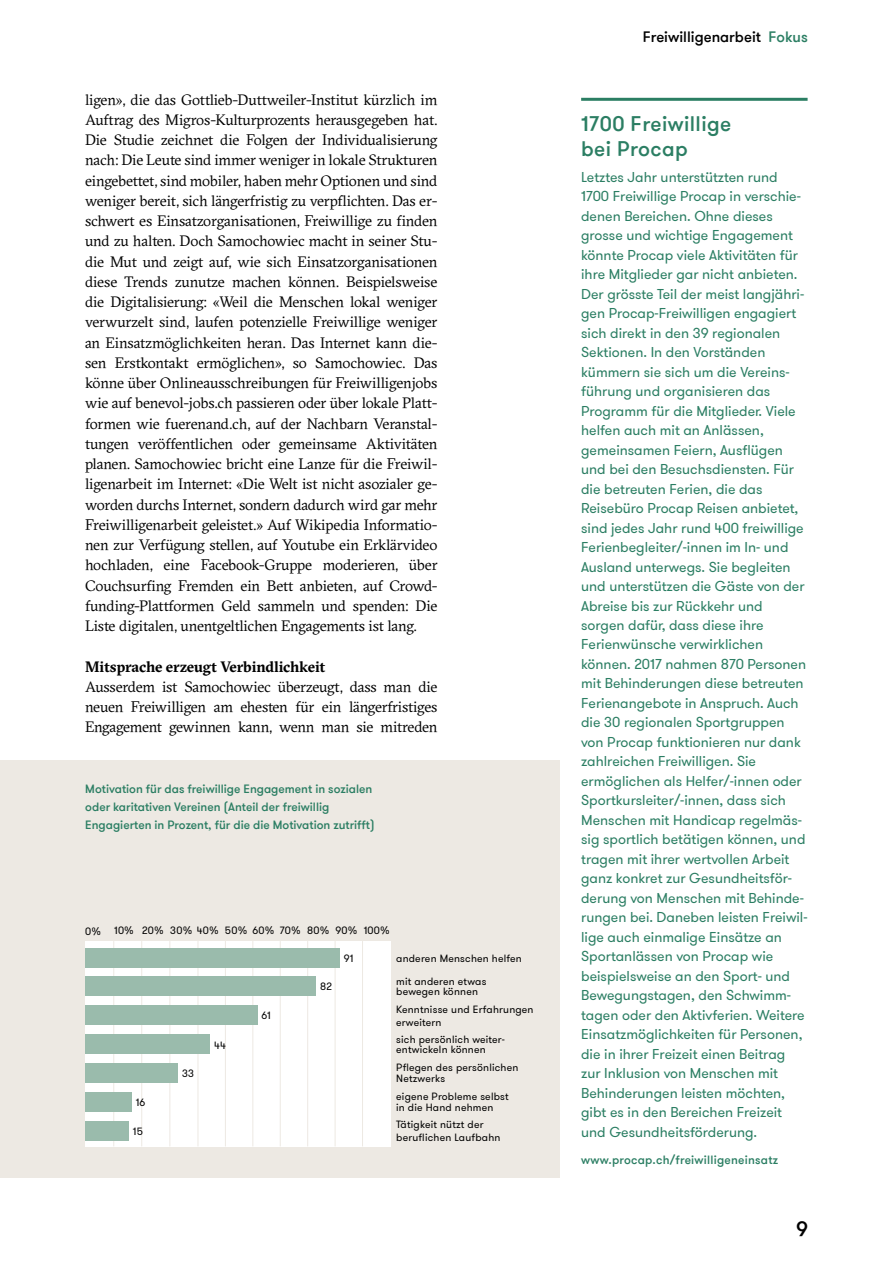
<style>
.page{position:relative;width:893px;height:1263px;background:#fff}
.page>*{position:absolute;margin:0;border:0;box-sizing:border-box;transform-origin:0 0}
.t1{font:500 21px/25.5px "GT Walsheim Pro";letter-spacing:.02em;color:#2b7e63}
.t2{font:500 21px "GT Walsheim Pro";color:#000}
.t3{font:15px/20.2px "GT Sectra";letter-spacing:-.02em;color:#000;text-align:justify}
.t4{font:700 15px "GT Sectra";letter-spacing:-.01em;color:#000}
.t5{font:500 15px "GT Walsheim Pro";color:#000}
.t6{font:14.25px/19.5px "GT Walsheim Pro";color:#2b7e63}
.t7{font:500 12px/18px "GT Walsheim Pro";color:#2b7e63}
.t8{font:500 12px "GT Walsheim Pro";letter-spacing:.02em;color:#2b7e63}
.t9{font:10.5px/10.5px "GT Walsheim Pro";letter-spacing:.02em;color:#000}
.s1{color:#2b7e63}
</style>
<div class="page">
<hr style="left:581px;top:98px;width:227px;height:3px;background:#2b7e63">
<div style="left:0;top:760px;width:560px;height:418px;background:#ede9e3"></div>
<div style="left:85px;top:941px;width:305px;height:205px;background:#fff"></div>
<hr style="left:198px;top:941px;width:1px;height:205px;background:#ede9e3">
<hr style="left:225px;top:941px;width:1px;height:205px;background:#ede9e3">
<hr style="left:252px;top:941px;width:1px;height:205px;background:#ede9e3">
<hr style="left:280px;top:941px;width:1px;height:205px;background:#ede9e3">
<hr style="left:307px;top:941px;width:1px;height:205px;background:#ede9e3">
<hr style="left:335px;top:941px;width:1px;height:205px;background:#ede9e3">
<hr style="left:362px;top:941px;width:1px;height:205px;background:#ede9e3">
<hr style="left:169px;top:941px;width:1px;height:205px;background:#ede9e3">
<hr style="left:141px;top:941px;width:1px;height:205px;background:#ede9e3">
<hr style="left:113px;top:941px;width:1px;height:205px;background:#ede9e3">
<div style="left:85px;top:948px;width:255px;height:19px;background:#9abbac"></div>
<div style="left:85px;top:977px;width:231px;height:19px;background:#9abbac"></div>
<div style="left:85px;top:1005px;width:172px;height:20px;background:#9abbac"></div>
<div style="left:85px;top:1034px;width:125px;height:20px;background:#9abbac"></div>
<div style="left:85px;top:1063px;width:93px;height:19px;background:#9abbac"></div>
<div style="left:85px;top:1092px;width:46px;height:19px;background:#9abbac"></div>
<div style="left:85px;top:1121px;width:44px;height:19px;background:#9abbac"></div>
<p class="t3" style="left:85px;top:89px;width:354px">ligen», die das Gottlieb-Duttweiler-Institut kürzlich im Auftrag des Migros-Kulturprozents herausgegeben hat.<br>Die Studie zeichnet die Folgen der Individualisierung nach: Die Leute sind immer weniger in lokale Strukturen eingebettet, sind mobiler, haben mehr Optionen und sind weniger bereit, sich längerfristig zu verpflichten. Das er&shy;schwert es Einsatzorganisationen, Freiwillige zu finden und zu halten. Doch Samochowiec macht in seiner Stu&shy;die Mut und zeigt auf, wie sich Einsatzorganisationen diese Trends zunutze machen können. Beispielsweise die Digitalisierung: «Weil die Menschen lokal weniger verwurzelt sind, laufen potenzielle Freiwillige weniger an Einsatzmöglichkeiten heran. Das Internet kann die&shy;sen Erstkontakt ermöglichen», so Samochowiec. Das könne über Onlineausschreibungen für Freiwilligenjobs wie auf benevol-jobs.ch passieren oder über lokale Platt&shy;formen wie fuerenand.ch, auf der Nachbarn Veranstal&shy;tungen veröffentlichen oder gemeinsame Aktivitäten planen. Samochowiec bricht eine Lanze für die Freiwil&shy;ligenarbeit im Internet: «Die Welt ist nicht asozialer ge&shy;worden durchs Internet, sondern dadurch wird gar mehr Freiwilligenarbeit geleistet.» Auf Wikipedia Informatio&shy;nen zur Verfügung stellen, auf Youtube ein Erklärvideo hochladen, eine Facebook-Gruppe moderieren, über Couchsurfing Fremden ein Bett anbieten, auf Crowd&shy;funding-Plattformen Geld sammeln und spenden: Die Liste digitalen, unentgeltlichen Engagements ist lang.</p>
<p class="t4" style="left:85px;top:657px;width:242px">Mitsprache erzeugt Verbindlichkeit</p>
<p class="t3" style="left:85px;top:676px;width:354px">Ausserdem ist Samochowiec überzeugt, dass man die neuen Freiwilligen am ehesten für ein längerfristiges Engagement gewinnen kann, wenn man sie mitreden</p>
<p class="t7" style="left:85px;top:780px;width:291px">Motivation für das freiwillige Engagement in sozialen oder karitativen Vereinen (Anteil der freiwillig<br>Engagierten in Prozent, für die die Motivation zutrifft)</p>
<p class="t9" style="left:85px;top:926px;width:17px">0%</p>
<p class="t9" style="left:114px;top:925px;width:277px">10% 20% 30% 40% 50% 60% 70% 80% 90% 100%</p>
<p class="t9" style="left:136px;top:1097px;width:11px">16</p>
<p class="t9" style="left:133px;top:1126px;width:12px">15</p>
<p class="t9" style="left:182px;top:1068px;width:13px">33</p>
<p class="t9" style="left:214px;top:1040px;width:13px">44</p>
<p class="t9" style="left:261px;top:1011px;width:11px">61</p>
<p class="t9" style="left:320px;top:981px;width:13px">82</p>
<p class="t9" style="left:344px;top:953px;width:11px">91</p>
<p class="t9" style="left:396px;top:953px;width:127px">anderen Menschen helfen</p>
<p class="t9" style="left:396px;top:976px;width:92px">mit anderen etwas bewegen können</p>
<p class="t9" style="left:396px;top:1002px;width:139px;line-height:13.5px">Kenntnisse und Erfahrungen erweitern</p>
<p class="t9" style="left:396px;top:1034px;width:110px">sich persönlich weiter&shy;entwickeln können</p>
<p class="t9" style="left:396px;top:1063px;width:124px">Pflegen des persönlichen<br>Netzwerks</p>
<p class="t9" style="left:396px;top:1091px;width:114px">eigene Probleme selbst in die Hand nehmen</p>
<p class="t9" style="left:396px;top:1117px;width:106px;line-height:13.5px">Tätigkeit nützt der beruflichen Laufbahn</p>
<p class="t5" style="left:643px;top:27px;width:167px">Freiwilligenarbeit <span class="s1">Fokus</span></p>
<h1 class="t1" style="left:581px;top:111px;width:152px">1700 Freiwillige bei Procap</h1>
<p class="t6" style="left:581px;top:167px;width:228px">Letztes Jahr unterstützten rund 1700 Freiwillige Procap in verschie&shy;denen Bereichen. Ohne dieses grosse und wichtige Engagement könnte Procap viele Aktivitäten für ihre Mitglieder gar nicht anbieten.<br>Der grösste Teil der meist langjähri&shy;gen Procap-Freiwilligen engagiert sich direkt in den 39 regionalen Sektionen. In den Vorständen kümmern sie sich um die Vereins&shy;führung und organisieren das Programm für die Mitglieder. Viele helfen auch mit an Anlässen, gemeinsamen Feiern, Ausflügen und bei den Besuchsdiensten. Für die betreuten Ferien, die das Reisebüro Procap Reisen anbietet, sind jedes Jahr rund 400 freiwillige Ferienbegleiter/-innen im In- und Ausland unterwegs. Sie begleiten und unterstützen die Gäste von der Abreise bis zur Rückkehr und sorgen dafür, dass diese ihre Ferienwünsche verwirklichen können. 2017 nahmen 870 Personen mit Behinderungen diese betreuten Ferienangebote in Anspruch. Auch die 30 regionalen Sportgruppen von Procap funktionieren nur dank zahlreichen Freiwilligen. Sie ermöglichen als Helfer/-innen oder Sportkursleiter/-innen, dass sich Menschen mit Handicap regelmäs&shy;sig sportlich betätigen können, und tragen mit ihrer wertvollen Arbeit ganz konkret zur Gesundheitsför&shy;derung von Menschen mit Behinde&shy;rungen bei. Daneben leisten Freiwil&shy;lige auch einmalige Einsätze an Sportanlässen von Procap wie beispielsweise an den Sport- und Bewegungstagen, den Schwimm&shy;tagen oder den Aktivferien. Weitere Einsatzmöglichkeiten für Personen, die in ihrer Freizeit einen Beitrag zur Inklusion von Menschen mit Behinderungen leisten möchten, gibt es in den Bereichen Freizeit und Gesundheitsförderung.</p>
<p class="t8" style="left:581px;top:1152px;width:198px">www.procap.ch/freiwilligeneinsatz</p>
<h1 class="t2" style="left:796px;top:1216px;width:13px">9</h1>
</div>
